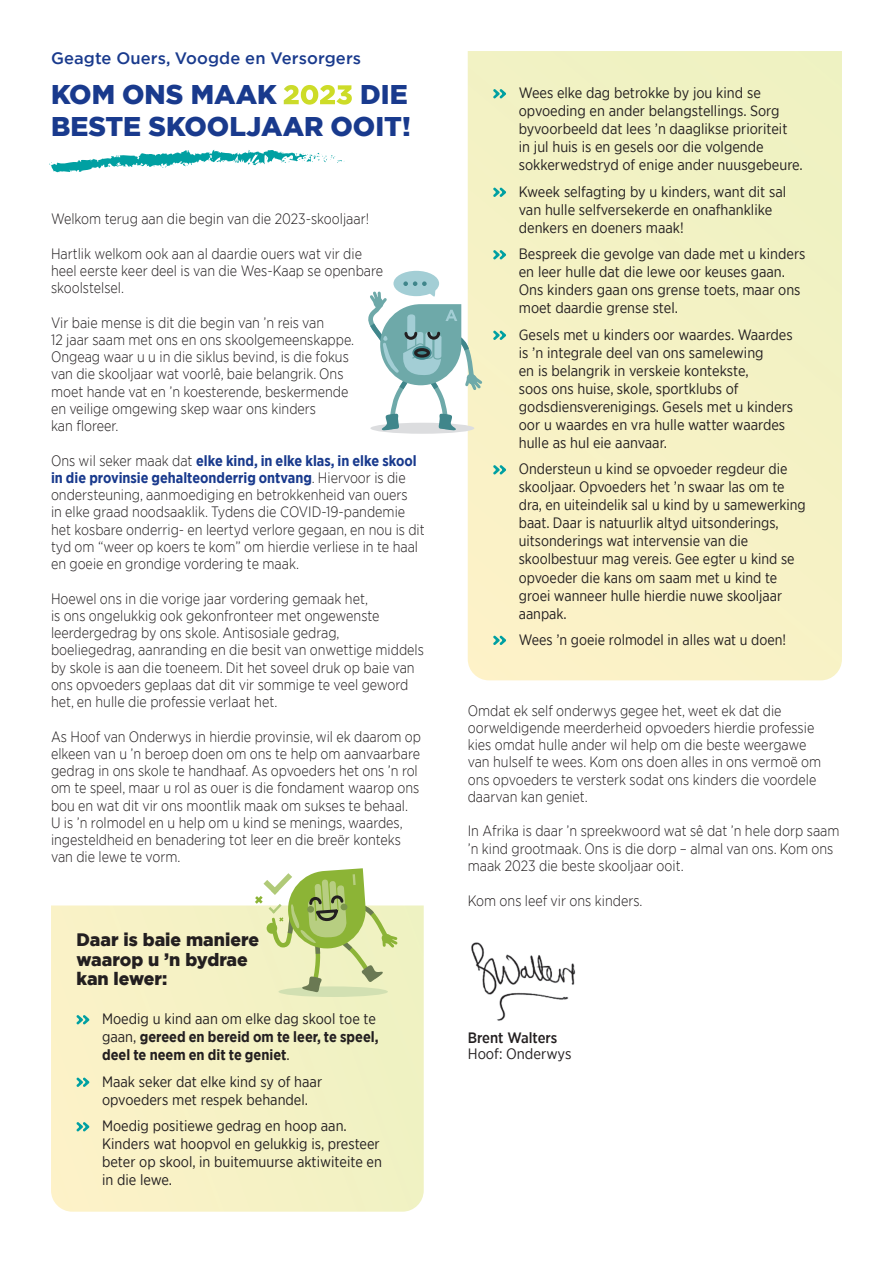
<style>
.page{position:relative;width:893px;height:1263px;background:#fff}
.page>*{position:absolute;margin:0;border:0;box-sizing:border-box;transform-origin:0 0}
.t1{font:900 27px/31.5px "Gotham";color:#193a8d}
.t2{font:900 18px/19.5px "Gotham";color:#231f20}
.t3{font:500 16.5px "Gotham";letter-spacing:.005em;color:#193a8d}
.t4{font:300 15px/17.2px "Gotham Narrow";color:#231f20}
.t5{font:15px/18px "Gotham Narrow";color:#231f20}
.t6{font:15px/18px "Gotham Narrow";color:#231f20;scale:.96 1}
.t7{font:700 15px/18px "Gotham Narrow";color:#231f20}
.t8{font:500 15px "Gotham Narrow";color:#231f20}
.s1{color:#fff}
.s2{font-weight:700;color:#193a8d}
.s3{font-weight:400}
</style>
<div class="page">
<div style="left:51px;top:905px;width:373px;height:307px;background:#f6f2c5"></div>
<svg style="left:76px;top:1015px;width:14px;height:9px"></svg>
<svg style="left:76px;top:1077px;width:14px;height:10px"></svg>
<svg style="left:76px;top:1122px;width:14px;height:9px"></svg>
<div style="left:468px;top:51px;width:374px;height:629px;background:#f5f2c5"></div>
<svg style="left:493px;top:89px;width:13px;height:9px"></svg>
<svg style="left:493px;top:188px;width:13px;height:9px"></svg>
<svg style="left:493px;top:250px;width:13px;height:9px"></svg>
<svg style="left:493px;top:331px;width:13px;height:9px"></svg>
<svg style="left:493px;top:465px;width:13px;height:9px"></svg>
<svg style="left:493px;top:636px;width:13px;height:9px"></svg>
<svg style="left:49px;top:149px;width:296px;height:24px"></svg>
<div style="left:370px;top:423px;width:104px;height:11px;background:#dcdddf;border-radius:50%"></div>
<svg style="left:368px;top:271px;width:117px;height:160px"></svg>
<div style="left:278px;top:986px;width:110px;height:11px;background:#d2e0b2;border-radius:50%"></div>
<svg style="left:255px;top:868px;width:145px;height:125px"></svg>
<img style="left:471px;top:942px;width:105px;height:79px">
<p class="t3" style="left:51px;top:48px;width:312px">Geagte Ouers, Voogde en Versorgers</p>
<h1 class="t1" style="left:51px;top:79px;width:361px">KOM ONS MAAK <span class="s1">2023</span> DIE<br>BESTE SKOOLJAAR OOIT!</h1>
<p class="t4" style="left:51px;top:210px;width:320px">Welkom terug aan die begin van die 2023-skooljaar!</p>
<p class="t4" style="left:51px;top:244px;width:334px">Hartlik welkom ook aan al daardie ouers wat vir die heel eerste keer deel is van die Wes-Kaap se openbare skoolstelsel.</p>
<p class="t4" style="left:51px;top:313px;width:305px">Vir baie mense is dit die begin van ’n reis van<br>12 jaar saam met ons en ons skoolgemeenskappe.<br>Ongeag waar u u in die siklus bevind, is die fokus van die skooljaar wat voorlê, baie belangrik. Ons moet hande vat en ’n koesterende, beskermende en veilige omgewing skep waar ons kinders<br>kan floreer.</p>
<p class="t4" style="left:51px;top:451px;width:375px">Ons wil seker maak dat <span class="s2">elke kind, in elke klas, in elke skool in die provinsie gehalteonderrig ontvang</span>. Hiervoor is die ondersteuning, aanmoediging en betrokkenheid van ouers<br>in elke graad noodsaaklik. Tydens die COVID-19-pandemie het kosbare onderrig- en leertyd verlore gegaan, en nou is dit tyd om “weer op koers te kom” om hierdie verliese in te haal en goeie en grondige vordering te maak.</p>
<p class="t4" style="left:51px;top:589px;width:374px">Hoewel ons in die vorige jaar vordering gemaak het,<br>is ons ongelukkig ook gekonfronteer met ongewenste leerdergedrag by ons skole. Antisosiale gedrag, boeliegedrag, aanranding en die besit van onwettige middels by skole is aan die toeneem. Dit het soveel druk op baie van ons opvoeders geplaas dat dit vir sommige te veel geword het, en hulle die professie verlaat het.</p>
<p class="t4" style="left:51px;top:727px;width:372px">As Hoof van Onderwys in hierdie provinsie, wil ek daarom op elkeen van u ’n beroep doen om ons te help om aanvaarbare gedrag in ons skole te handhaaf. As opvoeders het ons ’n rol om te speel, maar u rol as ouer is die fondament waarop ons bou en wat dit vir ons moontlik maak om sukses te behaal.<br>U is ’n rolmodel en u help om u kind se menings, waardes, ingesteldheid en benadering tot leer en die breër konteks van die lewe te vorm.</p>
<p class="t2" style="left:77px;top:930px;width:184px">Daar is baie maniere waarop u ’n bydrae kan lewer:</p>
<p class="t7" style="left:102px;top:1010px;width:278px"><span class="s3">Moedig u kind aan om elke dag skool toe te gaan,</span> gereed en bereid om te leer, te speel, deel te neem en dit te geniet<span class="s3">.</span></p>
<p class="t5" style="left:102px;top:1072px;width:222px">Maak seker dat elke kind sy of haar opvoeders met respek behandel.</p>
<p class="t5" style="left:102px;top:1117px;width:281px">Moedig positiewe gedrag en hoop aan.<br>Kinders wat hoopvol en gelukkig is, presteer beter op skool, in buitemuurse aktiwiteite en in die lewe.</p>
<p class="t5" style="left:519px;top:84px;width:286px">Wees elke dag betrokke by jou kind se opvoeding en ander belangstellings. Sorg byvoorbeeld dat lees ’n daaglikse prioriteit<br>in jul huis is en gesels oor die volgende sokkerwedstryd of enige ander nuusgebeure.</p>
<p class="t5" style="left:519px;top:182px;width:269px">Kweek selfagting by u kinders, want dit sal van hulle selfversekerde en onafhanklike denkers en doeners maak!</p>
<p class="t5" style="left:519px;top:245px;width:288px">Bespreek die gevolge van dade met u kinders en leer hulle dat die lewe oor keuses gaan.<br>Ons kinders gaan ons grense toets, maar ons moet daardie grense stel.</p>
<p class="t5" style="left:519px;top:325px;width:276px">Gesels met u kinders oor waardes. Waardes is ’n integrale deel van ons samelewing<br>en is belangrik in verskeie kontekste,<br>soos ons huise, skole, sportklubs of godsdiensverenigings. Gesels met u kinders oor u waardes en vra hulle watter waardes hulle as hul eie aanvaar.</p>
<p class="t6" style="left:519px;top:460px;width:301px">Ondersteun u kind se opvoeder regdeur die skooljaar. Opvoeders het ’n swaar las om te dra, en uiteindelik sal u kind by u samewerking baat. Daar is natuurlik altyd uitsonderings, uitsonderings wat intervensie van die skoolbestuur mag vereis. Gee egter u kind se opvoeder die kans om saam met u kind te groei wanneer hulle hierdie nuwe skooljaar aanpak.</p>
<p class="t6" style="left:519px;top:630px;width:280px">Wees ’n goeie rolmodel in alles wat u doen!</p>
<p class="t4" style="left:468px;top:701px;width:355px">Omdat ek self onderwys gegee het, weet ek dat die oorweldigende meerderheid opvoeders hierdie professie kies omdat hulle ander wil help om die beste weergawe van hulself te wees. Kom ons doen alles in ons vermoë om ons opvoeders te versterk sodat ons kinders die voordele daarvan kan geniet.</p>
<p class="t4" style="left:468px;top:822px;width:373px">In Afrika is daar ’n spreekwoord wat sê dat ’n hele dorp saam ’n kind grootmaak. Ons is die dorp – almal van ons. Kom ons maak 2023 die beste skooljaar ooit.</p>
<p class="t4" style="left:468px;top:892px;width:176px">Kom ons leef vir ons kinders.</p>
<p class="t8" style="left:468px;top:1028px;width:91px">Brent Walters</p>
<p class="t5" style="left:468px;top:1045px;width:105px">Hoof: Onderwys</p>
</div>
